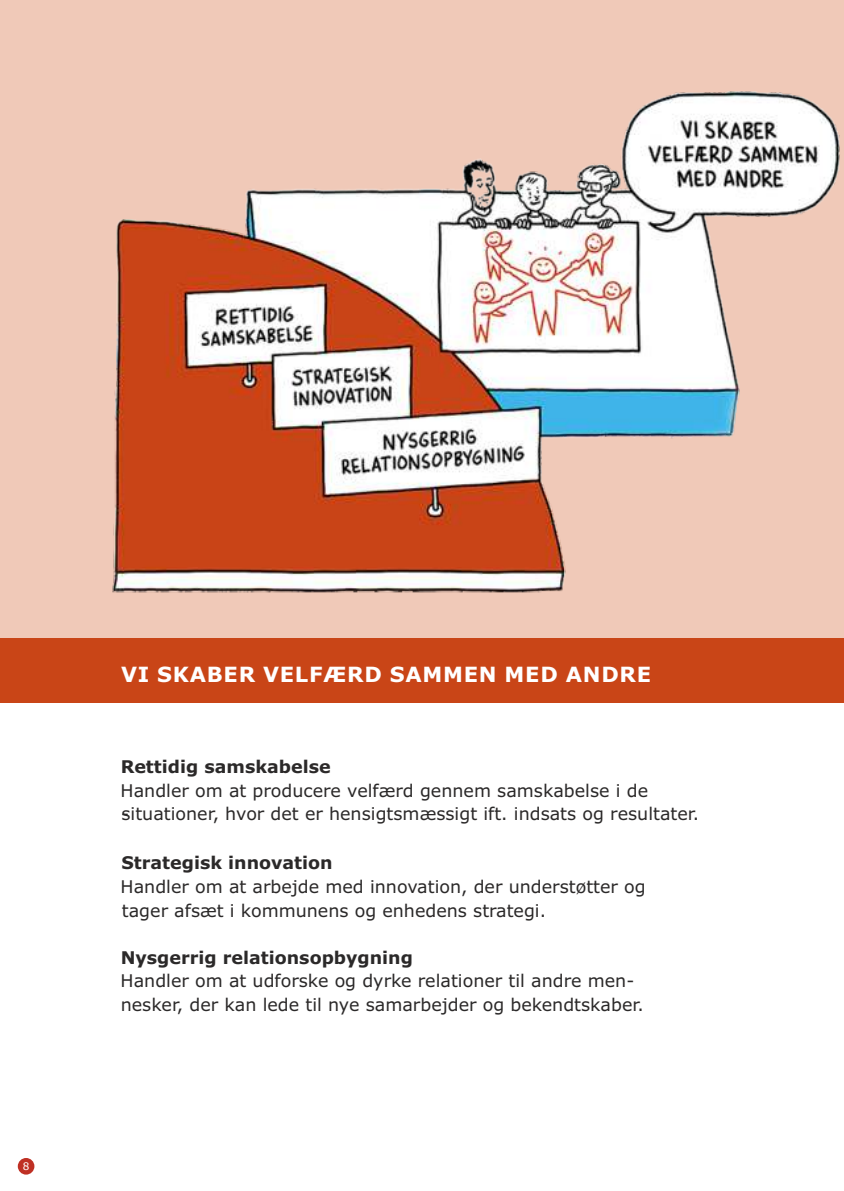
<style>
.page{position:relative;width:844px;height:1191px;background:#fff}
.page>*{position:absolute;margin:0;border:0;box-sizing:border-box;transform-origin:0 0}
.t1{font:700 21px "Verdana";letter-spacing:.035em;color:#fff}
.t2{font:17.5px/23.4px "Verdana";color:#2b2929}
.t3{font:700 17.5px "Verdana";color:#2b2929}
.t4{font:10.5px "Verdana";color:#fff}
</style>
<div class="page">
<div style="left:0;top:0;width:843px;height:639px;background:#f0c9b8"></div>
<div style="left:0;top:638px;width:843px;height:64px;background:#c94517"></div>
<img style="left:112px;top:91px;width:728px;height:502px">
<div style="left:18px;top:1158px;width:16px;height:16px;background:#bf3024;border-radius:50%"></div>
<p class="t4" style="left:23px;top:1162px;width:8px">8</p>
<p class="t1" style="left:121px;top:665px;width:531px">VI SKABER VELFÆRD SAMMEN MED ANDRE</p>
<p class="t3" style="left:121px;top:760px;width:211px">Rettidig samskabelse</p>
<p class="t2" style="left:120px;top:780px;width:580px">Handler om at producere velfærd gennem samskabelse i de -situationer, hvor det er hensigtsmæssigt ift. indsats og resultater.</p>
<p class="t3" style="left:121px;top:856px;width:213px">Strategisk innovation</p>
<p class="t2" style="left:120px;top:876px;width:526px">Handler om at arbejde med innovation, der understøtter og tager afsæt i kommunens og enhedens strategi.</p>
<p class="t3" style="left:121px;top:950px;width:294px">Nysgerrig relationsopbygning</p>
<p class="t2" style="left:120px;top:970px;width:524px">Handler om at udforske og dyrke relationer til andre men&shy;nesker, der kan lede til nye samarbejder og bekendtskaber.</p>
</div>
